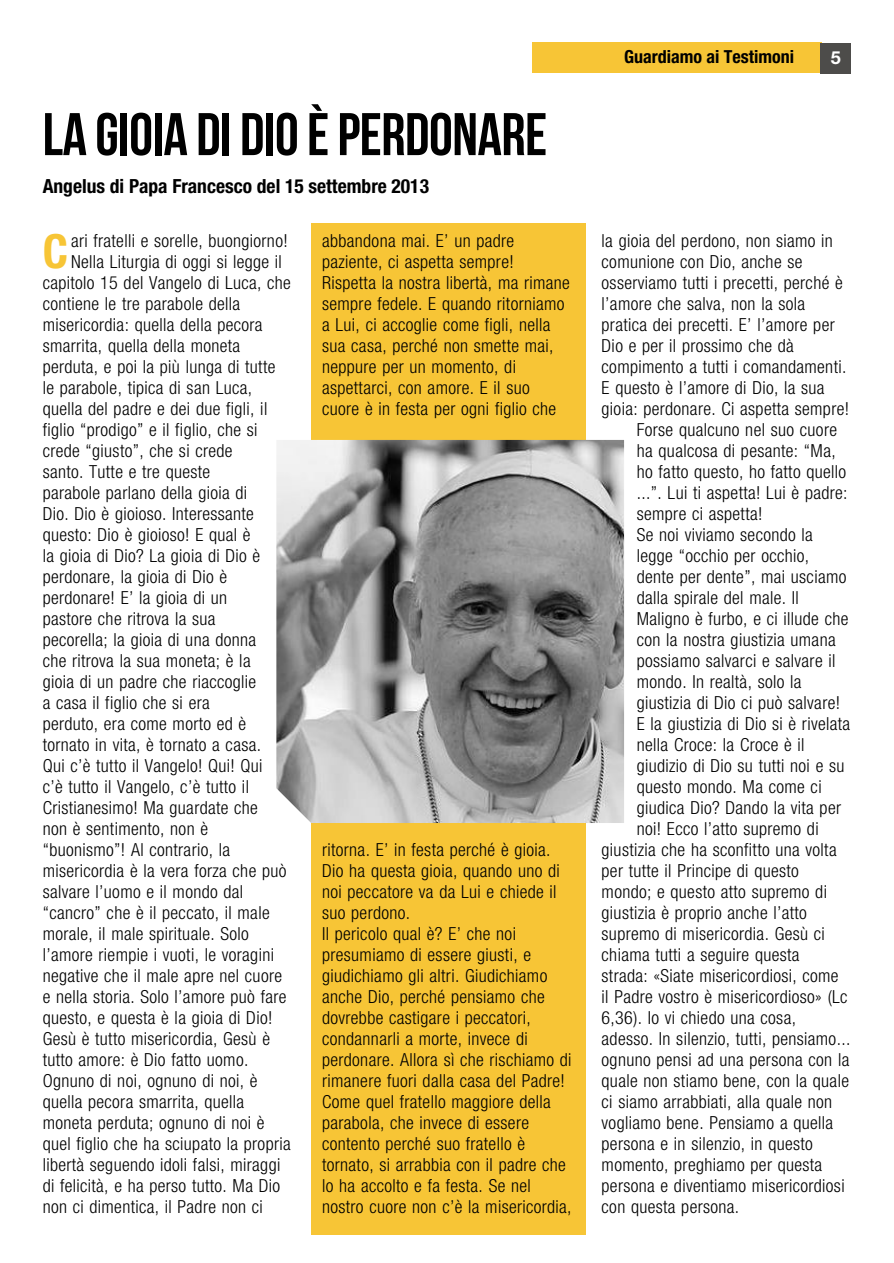
<style>
.page{position:relative;width:894px;height:1263px;background:#fff}
.page>*{position:absolute;margin:0;border:0;box-sizing:border-box;transform-origin:0 0}
.t1{font:60px "Bebas Neue";letter-spacing:-.01em;color:#000}
.t2{font:700 condensed 47.1px "Helvetica Neue LT";color:#f7c536}
.t3{font:700 condensed 19.5px "Helvetica Neue LT";color:#000}
.t4{font:300 condensed 18px/21px "Helvetica Neue LT";letter-spacing:.02em;color:#000}
.t5{font:700 condensed 18px "Helvetica Neue LT";color:#000}
.t6{font:700 18px "Helvetica Neue LT";color:#fff}
</style>
<div class="page">
<div style="left:311px;top:223px;width:274px;height:1011px;background:#f7c536"></div>
<div style="left:532px;top:42px;width:289px;height:31px;background:#f7c536"></div>
<div style="left:820px;top:43px;width:31px;height:30px;background:#4d4c4a"></div>
<img style="left:276px;top:440px;width:347px;height:383px">
<h1 class="t1" style="left:43px;top:110px;width:506px">LA GIOIA DI DIO È PERDONARE</h1>
<p class="t3" style="left:43px;top:179px;width:388px">Angelus di Papa Francesco del 15 settembre 2013</p>
<h2 class="t2" style="left:43px;top:235px;width:27px">C</h2>
<p class="t4" style="left:71px;top:232px;width:218px">ari fratelli e sorelle, buongiorno!</p>
<p class="t4" style="left:322px;top:232px;width:249px">abbandona mai. E’ un padre paziente, ci aspetta sempre!<br>Rispetta la nostra libertà, ma rimane sempre fedele. E quando ritorniamo a Lui, ci accoglie come figli, nella sua casa, perché non smette mai, neppure per un momento, di aspettarci, con amore. E il suo cuore è in festa per ogni figlio che</p>
<p class="t4" style="left:71px;top:253px;width:212px">Nella Liturgia di oggi si legge il</p>
<p class="t4" style="left:43px;top:274px;width:250px">capitolo 15 del Vangelo di Luca, che</p>
<p class="t4" style="left:43px;top:295px;width:199px">contiene le tre parabole della</p>
<p class="t4" style="left:43px;top:316px;width:221px">misericordia: quella della pecora</p>
<p class="t4" style="left:43px;top:337px;width:199px">smarrita, quella della moneta</p>
<p class="t4" style="left:43px;top:358px;width:234px">perduta, e poi la più lunga di tutte</p>
<p class="t4" style="left:43px;top:379px;width:211px">le parabole, tipica di san Luca,</p>
<p class="t4" style="left:43px;top:400px;width:226px">quella del padre e dei due figli, il</p>
<p class="t4" style="left:43px;top:421px;width:216px">figlio “prodigo” e il figlio, che si</p>
<p class="t4" style="left:43px;top:442px;width:191px">crede “giusto”, che si crede</p>
<p class="t4" style="left:43px;top:463px;width:169px">santo. Tutte e tre queste</p>
<p class="t4" style="left:43px;top:484px;width:206px">parabole parlano della gioia di</p>
<p class="t4" style="left:43px;top:505px;width:213px">Dio. Dio è gioioso. Interessante</p>
<p class="t4" style="left:43px;top:526px;width:209px">questo: Dio è gioioso! E qual è</p>
<p class="t4" style="left:43px;top:547px;width:219px">la gioia di Dio? La gioia di Dio è</p>
<p class="t4" style="left:43px;top:568px;width:186px">perdonare, la gioia di Dio è</p>
<p class="t4" style="left:43px;top:589px;width:186px">perdonare! E’ la gioia di un</p>
<p class="t4" style="left:43px;top:610px;width:174px">pastore che ritrova la sua</p>
<p class="t4" style="left:43px;top:631px;width:215px">pecorella; la gioia di una donna</p>
<p class="t4" style="left:43px;top:652px;width:209px">che ritrova la sua moneta; è la</p>
<p class="t4" style="left:43px;top:673px;width:215px">gioia di un padre che riaccoglie</p>
<p class="t4" style="left:43px;top:694px;width:168px">a casa il figlio che si era</p>
<p class="t4" style="left:43px;top:715px;width:205px">perduto, era come morto ed è</p>
<p class="t4" style="left:43px;top:736px;width:220px">tornato in vita, è tornato a casa.</p>
<p class="t4" style="left:43px;top:757px;width:221px">Qui c’è tutto il Vangelo! Qui! Qui</p>
<p class="t4" style="left:43px;top:778px;width:208px">c’è tutto il Vangelo, c’è tutto il</p>
<p class="t4" style="left:43px;top:799px;width:217px">Cristianesimo! Ma guardate che</p>
<p class="t4" style="left:43px;top:820px;width:167px">non è sentimento, non è</p>
<p class="t4" style="left:43px;top:841px;width:189px">“buonismo”! Al contrario, la</p>
<p class="t4" style="left:43px;top:862px;width:245px">misericordia è la vera forza che può</p>
<p class="t4" style="left:43px;top:883px;width:202px">salvare l’uomo e il mondo dal</p>
<p class="t4" style="left:43px;top:904px;width:228px">“cancro” che è il peccato, il male</p>
<p class="t4" style="left:43px;top:925px;width:208px">morale, il male spirituale. Solo</p>
<p class="t4" style="left:43px;top:946px;width:233px">l’amore riempie i vuoti, le voragini</p>
<p class="t4" style="left:43px;top:967px;width:241px">negative che il male apre nel cuore</p>
<p class="t4" style="left:43px;top:988px;width:245px">e nella storia. Solo l’amore può fare</p>
<p class="t4" style="left:43px;top:1009px;width:231px">questo, e questa è la gioia di Dio!</p>
<p class="t4" style="left:43px;top:1030px;width:229px">Gesù è tutto misericordia, Gesù è</p>
<p class="t4" style="left:43px;top:1051px;width:207px">tutto amore: è Dio fatto uomo.</p>
<p class="t4" style="left:43px;top:1072px;width:216px">Ognuno di noi, ognuno di noi, è</p>
<p class="t4" style="left:43px;top:1093px;width:203px">quella pecora smarrita, quella</p>
<p class="t4" style="left:43px;top:1114px;width:223px">moneta perduta; ognuno di noi è</p>
<p class="t4" style="left:43px;top:1135px;width:249px">quel figlio che ha sciupato la propria</p>
<p class="t4" style="left:43px;top:1156px;width:239px">libertà seguendo idoli falsi, miraggi</p>
<p class="t4" style="left:43px;top:1177px;width:239px">di felicità, e ha perso tutto. Ma Dio</p>
<p class="t4" style="left:43px;top:1198px;width:222px">non ci dimentica, il Padre non ci</p>
<p class="t4" style="left:322px;top:841px;width:251px">ritorna. E’ in festa perché è gioia.<br>Dio ha questa gioia, quando uno di noi peccatore va da Lui e chiede il suo perdono.<br>Il pericolo qual è? E’ che noi presumiamo di essere giusti, e giudichiamo gli altri. Giudichiamo anche Dio, perché pensiamo che dovrebbe castigare i peccatori, condannarli a morte, invece di perdonare. Allora sì che rischiamo di rimanere fuori dalla casa del Padre!<br>Come quel fratello maggiore della parabola, che invece di essere contento perché suo fratello è tornato, si arrabbia con il padre che lo ha accolto e fa festa. Se nel nostro cuore non c’è la misericordia,</p>
<p class="t5" style="left:624px;top:50px;width:171px">Guardiamo ai Testimoni</p>
<p class="t6" style="left:830px;top:51px;width:11px">5</p>
<p class="t4" style="left:601px;top:232px;width:233px">la gioia del perdono, non siamo in</p>
<p class="t4" style="left:601px;top:253px;width:202px">comunione con Dio, anche se</p>
<p class="t4" style="left:601px;top:274px;width:242px">osserviamo tutti i precetti, perché è</p>
<p class="t4" style="left:601px;top:295px;width:205px">l’amore che salva, non la sola</p>
<p class="t4" style="left:601px;top:316px;width:234px">pratica dei precetti. E’ l’amore per</p>
<p class="t4" style="left:601px;top:337px;width:194px">Dio e per il prossimo che dà</p>
<p class="t4" style="left:601px;top:358px;width:246px">compimento a tutti i comandamenti.</p>
<p class="t4" style="left:601px;top:379px;width:224px">E questo è l’amore di Dio, la sua</p>
<p class="t4" style="left:601px;top:400px;width:249px">gioia: perdonare. Ci aspetta sempre!</p>
<p class="t4" style="left:636px;top:421px;width:202px">Forse qualcuno nel suo cuore</p>
<p class="t4" style="left:636px;top:442px;width:200px">ha qualcosa di pesante: “Ma,</p>
<p class="t4" style="left:636px;top:463px;width:211px">ho fatto questo, ho fatto quello</p>
<p class="t4" style="left:636px;top:484px;width:212px">...”. Lui ti aspetta! Lui è padre:</p>
<p class="t4" style="left:636px;top:505px;width:127px">sempre ci aspetta!</p>
<p class="t4" style="left:636px;top:526px;width:177px">Se noi viviamo secondo la</p>
<p class="t4" style="left:636px;top:547px;width:174px">legge “occhio per occhio,</p>
<p class="t4" style="left:636px;top:568px;width:211px">dente per dente”, mai usciamo</p>
<p class="t4" style="left:636px;top:589px;width:163px">dalla spirale del male. Il</p>
<p class="t4" style="left:636px;top:610px;width:213px">Maligno è furbo, e ci illude che</p>
<p class="t4" style="left:636px;top:631px;width:200px">con la nostra giustizia umana</p>
<p class="t4" style="left:636px;top:652px;width:200px">possiamo salvarci e salvare il</p>
<p class="t4" style="left:636px;top:673px;width:166px">mondo. In realtà, solo la</p>
<p class="t4" style="left:636px;top:694px;width:205px">giustizia di Dio ci può salvare!</p>
<p class="t4" style="left:636px;top:715px;width:215px">E la giustizia di Dio si è rivelata</p>
<p class="t4" style="left:636px;top:736px;width:169px">nella Croce: la Croce è il</p>
<p class="t4" style="left:636px;top:757px;width:209px">giudizio di Dio su tutti noi e su</p>
<p class="t4" style="left:636px;top:778px;width:186px">questo mondo. Ma come ci</p>
<p class="t4" style="left:636px;top:799px;width:206px">giudica Dio? Dando la vita per</p>
<p class="t4" style="left:636px;top:820px;width:183px">noi! Ecco l’atto supremo di</p>
<p class="t4" style="left:601px;top:841px;width:236px">giustizia che ha sconfitto una volta</p>
<p class="t4" style="left:601px;top:862px;width:199px">per tutte il Principe di questo</p>
<p class="t4" style="left:601px;top:883px;width:227px">mondo; e questo atto supremo di</p>
<p class="t4" style="left:601px;top:904px;width:207px">giustizia è proprio anche l’atto</p>
<p class="t4" style="left:601px;top:925px;width:225px">supremo di misericordia. Gesù ci</p>
<p class="t4" style="left:601px;top:946px;width:199px">chiama tutti a seguire questa</p>
<p class="t4" style="left:601px;top:967px;width:238px">strada: «Siate misericordiosi, come</p>
<p class="t4" style="left:601px;top:988px;width:247px">il Padre vostro è misericordioso» (Lc</p>
<p class="t4" style="left:601px;top:1009px;width:196px">6,36). Io vi chiedo una cosa,</p>
<p class="t4" style="left:601px;top:1030px;width:250px">adesso. In silenzio, tutti, pensiamo...</p>
<p class="t4" style="left:601px;top:1051px;width:249px">ognuno pensi ad una persona con la</p>
<p class="t4" style="left:601px;top:1072px;width:249px">quale non stiamo bene, con la quale</p>
<p class="t4" style="left:601px;top:1093px;width:232px">ci siamo arrabbiati, alla quale non</p>
<p class="t4" style="left:601px;top:1114px;width:233px">vogliamo bene. Pensiamo a quella</p>
<p class="t4" style="left:601px;top:1135px;width:213px">persona e in silenzio, in questo</p>
<p class="t4" style="left:601px;top:1156px;width:222px">momento, preghiamo per questa</p>
<p class="t4" style="left:601px;top:1177px;width:244px">persona e diventiamo misericordiosi</p>
<p class="t4" style="left:601px;top:1198px;width:139px">con questa persona.</p>
</div>
